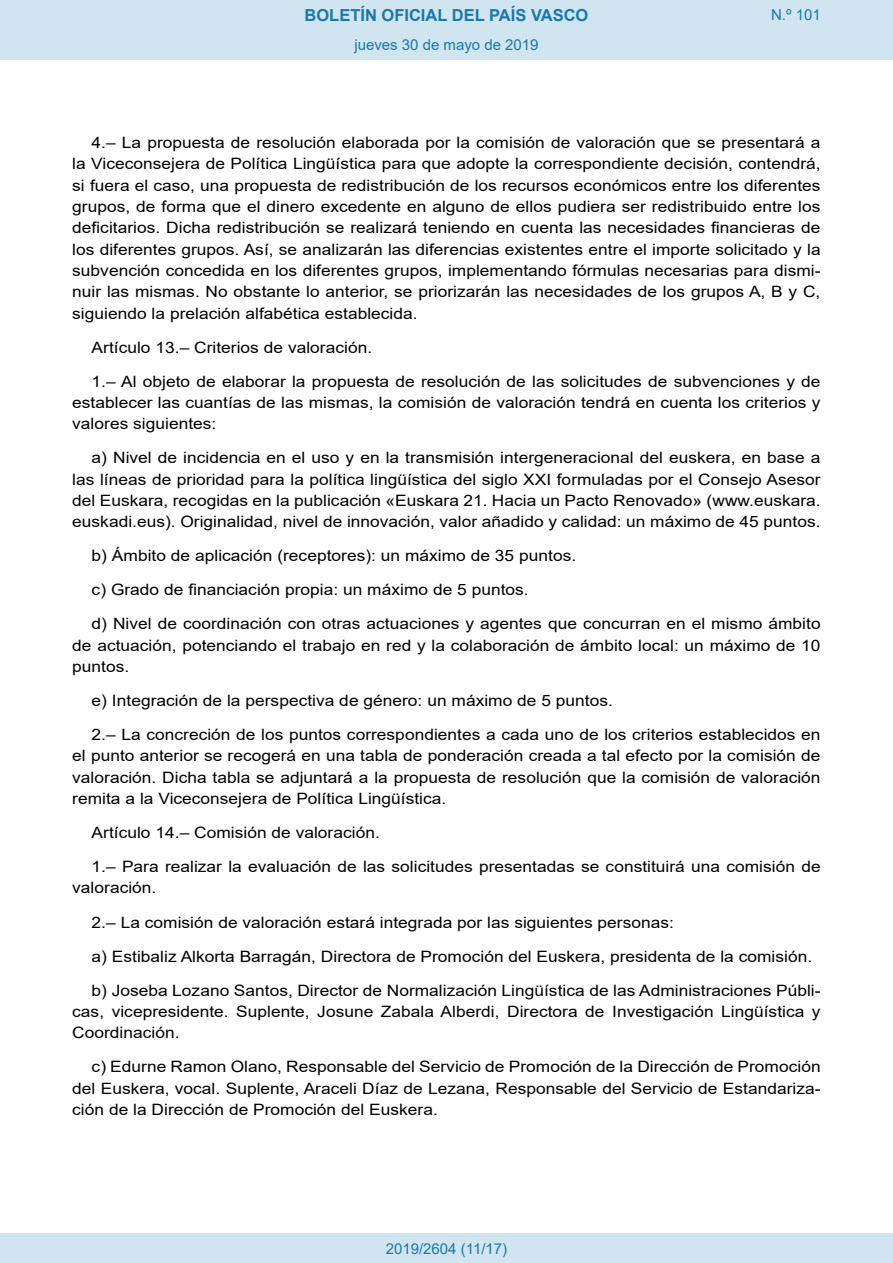
<style>
.page{position:relative;width:893px;height:1263px;background:#fff}
.page>*{position:absolute;margin:0;border:0;box-sizing:border-box;transform-origin:0 0}
.t1{font:700 16.5px "Arial";color:#1879ad}
.BOPVDetalle{font:15.6px/21.3px "Arial";color:#000;text-align:justify;scale:1.11 1}
.Paginacion_Centro{font:15px "Arial";color:#1879ad}
</style>
<div class="page">
<div style="left:0;top:0;width:893px;height:60px;background:#d0e5f0"></div>
<div style="left:0;top:1233px;width:893px;height:30px;background:#d0e5f0"></div>
<p class="t1" style="left:305px;top:3px;width:285px">BOLETÍN OFICIAL DEL PAÍS VASCO</p>
<p class="Paginacion_Centro" style="left:354px;top:35px;width:186px">jueves 30 de mayo de 2019</p>
<p class="Paginacion_Centro" style="left:771px;top:5px;width:51px">N.º 101</p>
<p class="BOPVDetalle" style="left:72px;top:132px;width:676px;text-indent:19px">4.– La propuesta de resolución elaborada por la comisión de valoración que se presentará a la Viceconsejera de Política Lingüística para que adopte la correspondiente decisión, contendrá, si fuera el caso, una propuesta de redistribución de los recursos económicos entre los diferentes grupos, de forma que el dinero excedente en alguno de ellos pudiera ser redistribuido entre los deficitarios. Dicha redistribución se realizará teniendo en cuenta las necesidades financieras de los diferentes grupos. Así, se analizarán las diferencias existentes entre el importe solicitado y la subvención concedida en los diferentes grupos, implementando fórmulas necesarias para dismi&shy;nuir las mismas. No obstante lo anterior, se priorizarán las necesidades de los grupos A, B y C, siguiendo la prelación alfabética establecida.</p>
<p class="BOPVDetalle" style="left:92px;top:336px;width:254px">Artículo 13.– Criterios de valoración.</p>
<p class="BOPVDetalle" style="left:72px;top:370px;width:676px;text-indent:19px">1.– Al objeto de elaborar la propuesta de resolución de las solicitudes de subvenciones y de establecer las cuantías de las mismas, la comisión de valoración tendrá en cuenta los criterios y valores siguientes:</p>
<p class="BOPVDetalle" style="left:72px;top:447px;width:676px;text-indent:19px">a) Nivel de incidencia en el uso y en la transmisión intergeneracional del euskera, en base a las líneas de prioridad para la política lingüística del siglo XXI formuladas por el Consejo Asesor del Euskara, recogidas en la publicación «Euskara 21. Hacia un Pacto Renovado» (www.euskara. euskadi.eus). Originalidad, nivel de innovación, valor añadido y calidad: un máximo de 45 puntos.</p>
<p class="BOPVDetalle" style="left:92px;top:545px;width:438px">b) Ámbito de aplicación (receptores): un máximo de 35 puntos.</p>
<p class="BOPVDetalle" style="left:92px;top:579px;width:395px">c) Grado de financiación propia: un máximo de 5 puntos.</p>
<p class="BOPVDetalle" style="left:72px;top:613px;width:676px;text-indent:19px">d) Nivel de coordinación con otras actuaciones y agentes que concurran en el mismo ámbito de actuación, potenciando el trabajo en red y la colaboración de ámbito local: un máximo de 10 puntos.</p>
<p class="BOPVDetalle" style="left:92px;top:690px;width:471px">e) Integración de la perspectiva de género: un máximo de 5 puntos.</p>
<p class="BOPVDetalle" style="left:72px;top:724px;width:676px;text-indent:19px">2.– La concreción de los puntos correspondientes a cada uno de los criterios establecidos en el punto anterior se recogerá en una tabla de ponderación creada a tal efecto por la comisión de valoración. Dicha tabla se adjuntará a la propuesta de resolución que la comisión de valoración remita a la Viceconsejera de Política Lingüística.</p>
<p class="BOPVDetalle" style="left:92px;top:822px;width:261px">Artículo 14.– Comisión de valoración.</p>
<p class="BOPVDetalle" style="left:72px;top:856px;width:676px;text-indent:19px">1.– Para realizar la evaluación de las solicitudes presentadas se constituirá una comisión de valoración.</p>
<p class="BOPVDetalle" style="left:92px;top:911px;width:526px">2.– La comisión de valoración estará integrada por las siguientes personas:</p>
<p class="BOPVDetalle" style="left:92px;top:945px;width:651px">a) Estibaliz Alkorta Barragán, Directora de Promoción del Euskera, presidenta de la comisión.</p>
<p class="BOPVDetalle" style="left:72px;top:979px;width:676px;text-indent:19px">b) Joseba Lozano Santos, Director de Normalización Lingüística de las Administraciones Públi&shy;cas, vicepresidente. Suplente, Josune Zabala Alberdi, Directora de Investigación Lingüística y Coordinación.</p>
<p class="BOPVDetalle" style="left:72px;top:1056px;width:676px;text-indent:19px">c) Edurne Ramon Olano, Responsable del Servicio de Promoción de la Dirección de Promoción del Euskera, vocal. Suplente, Araceli Díaz de Lezana, Responsable del Servicio de Estandariza&shy;ción de la Dirección de Promoción del Euskera.</p>
<p class="Paginacion_Centro" style="left:386px;top:1238px;width:123px">2019/2604 (11/17)</p>
</div>
